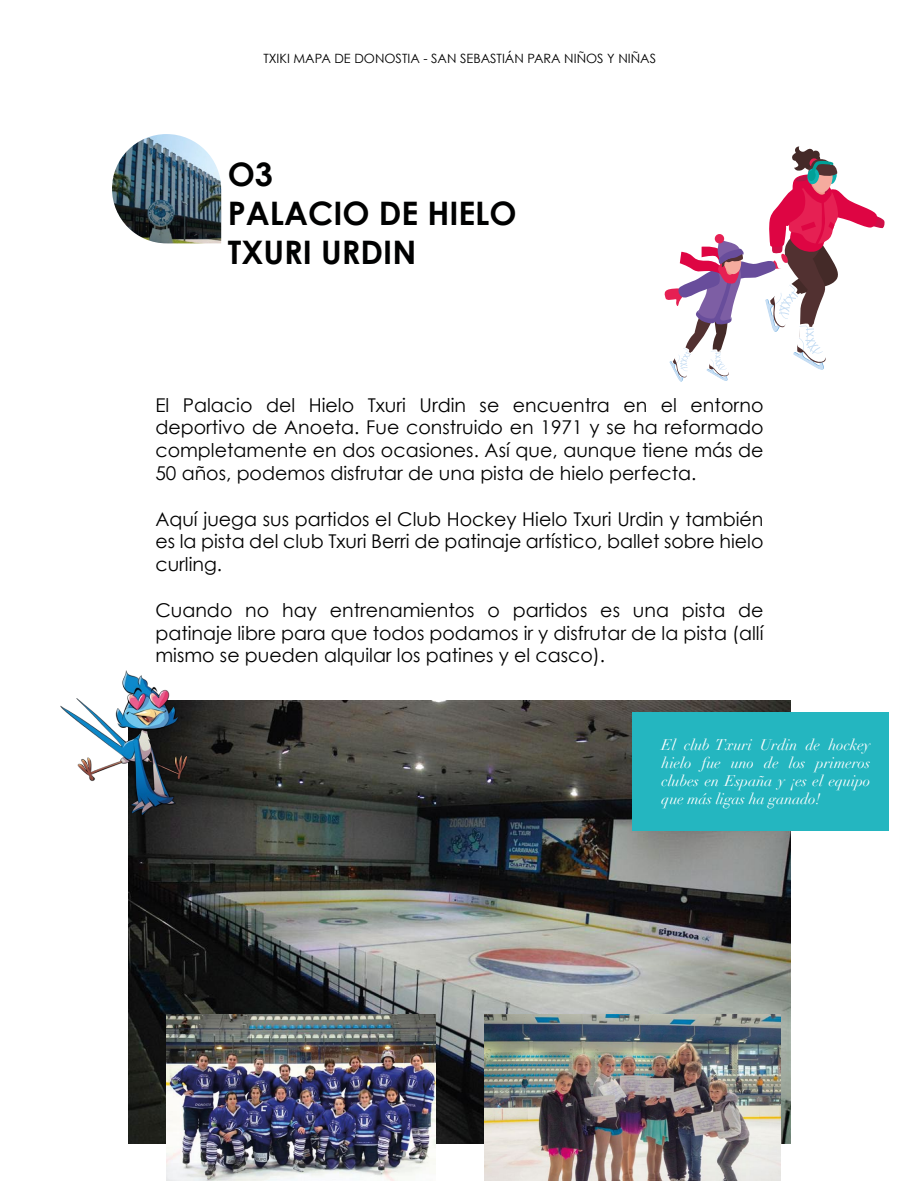
<style>
.page{position:relative;width:919px;height:1191px;background:#fff}
.page>*{position:absolute;margin:0;border:0;box-sizing:border-box;transform-origin:0 0}
.t1{font:700 32.4px/38.8px "Century Gothic";color:#000101}
.t2{font:19px/22.8px "Century Gothic";color:#000101;text-align:justify}
.t3{font:italic 15px/18px "Didot";color:#fff;text-align:justify}
.t4{font:12.8px "Century Gothic";color:#010101}
</style>
<div class="page">
<img style="left:128px;top:700px;width:662px;height:443px">
<div style="left:632px;top:712px;width:256px;height:118px;background:#24b6c0"></div>
<img style="left:112px;top:134px;width:109px;height:109px">
<svg style="left:664px;top:146px;width:221px;height:235px"></svg>
<img style="left:60px;top:670px;width:126px;height:144px">
<img style="left:166px;top:1014px;width:270px;height:166px">
<img style="left:484px;top:1014px;width:296px;height:166px">
<p class="t4" style="left:263px;top:51px;width:394px">TXIKI MAPA DE DONOSTIA - SAN SEBASTIÁN PARA NIÑOS Y NIÑAS</p>
<h1 class="t1" style="left:228px;top:154px;width:290px">O3<br>PALACIO DE HIELO<br>TXURI URDIN</h1>
<p class="t2" style="left:155px;top:393px;width:609px">El Palacio del Hielo Txuri Urdin se encuentra en el entorno deportivo de Anoeta. Fue construido en 1971 y se ha reformado completamente en dos ocasiones. Así que, aunque tiene más de 50 años, podemos disfrutar de una pista de hielo perfecta.</p>
<p class="t2" style="left:155px;top:507px;width:609px">Aquí juega sus partidos el Club Hockey Hielo Txuri Urdin y también es la pista del club Txuri Berri de patinaje artístico, ballet sobre hielo curling.</p>
<p class="t2" style="left:155px;top:598px;width:609px">Cuando no hay entrenamientos o partidos es una pista de patinaje libre para que todos podamos ir y disfrutar de la pista (allí mismo se pueden alquilar los patines y el casco).</p>
<p class="t3" style="left:661px;top:735px;width:210px">El club Txuri Urdin de hockey hielo fue uno de los primeros clubes en España y ¡es el equipo que más ligas ha ganado!</p>
</div>
